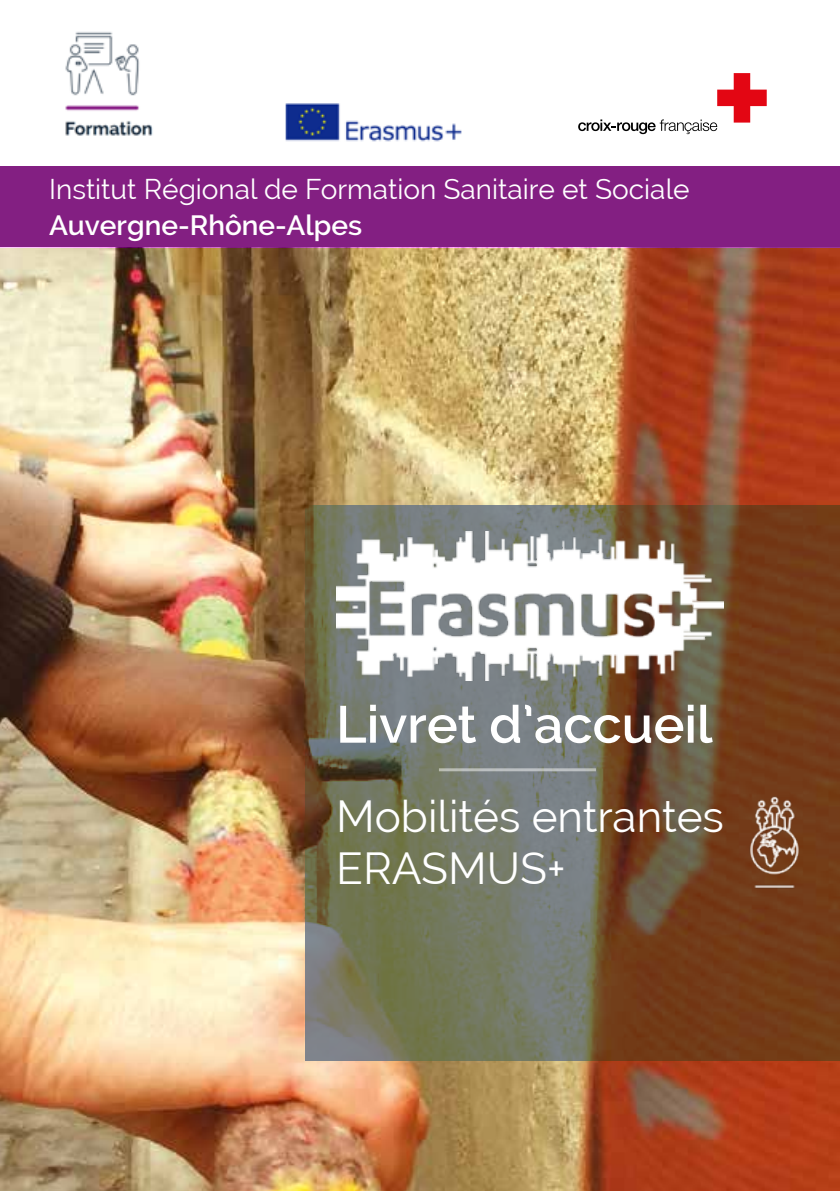
<style>
.page{position:relative;width:840px;height:1191px;background:#fff}
.page>*{position:absolute;margin:0;border:0;box-sizing:border-box;transform-origin:0 0}
.t1{font:600 52px "Raleway";color:#fff}
.t2{font:44px/52.8px "Raleway";color:#fff}
.t3{font:28px "Raleway";color:#fff}
.t4{font:600 28px "Raleway";color:#fff}
</style>
<div class="page">
<img style="left:0;top:248px;width:839px;height:943px">
<svg style="left:578px;top:73px;width:188px;height:61px"></svg>
<img style="left:65px;top:32px;width:88px;height:104px">
<div style="left:0;top:166px;width:839px;height:82px;background:#831f82"></div>
<svg style="left:305px;top:505px;width:534px;height:555px;background:#725f47"></svg>
<img style="left:336px;top:532px;width:387px;height:148px">
<hr style="left:438px;top:768px;width:157px;height:3px;background:#fff">
<img style="left:714px;top:786px;width:118px;height:115px">
<img style="left:285px;top:103px;width:176px;height:39px">
<p class="t3" style="left:49px;top:173px;width:641px">Institut Régional de Formation Sanitaire et Sociale</p>
<p class="t4" style="left:49px;top:209px;width:314px">Auvergne-Rhône-Alpes</p>
<h1 class="t1" style="left:336px;top:694px;width:377px">Livret d’accueil</h1>
<h2 class="t2" style="left:336px;top:789px;width:389px">Mobilités entrantes<br>ERASMUS+</h2>
</div>
